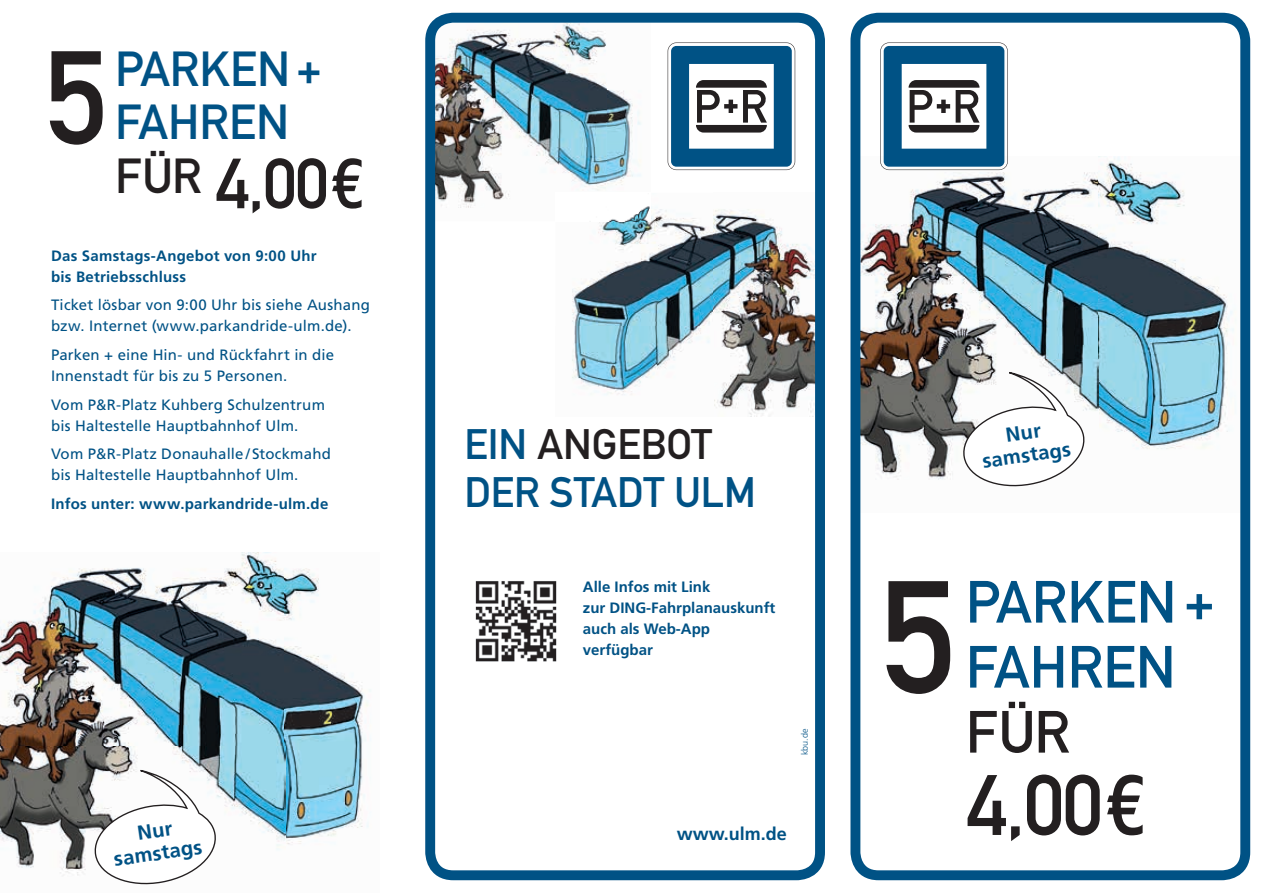
<style>
.page{position:relative;width:1263px;height:893px;background:#fff}
.page>*{position:absolute;margin:0;border:0;box-sizing:border-box;transform-origin:0 0}
.t1{font:157.05px "DIN Mittelschrift Std";color:#231f20}
.t2{font:130.2px "DIN Mittelschrift Std";color:#231f20}
.t3{font:84.15px "DIN Mittelschrift Std";color:#231f20}
.t4{font:69.75px "DIN Mittelschrift Std";color:#231f20}
.t5{font:58.5px/64.9px "DIN Mittelschrift Std";color:#005285}
.t6{font:58.5px "DIN Mittelschrift Std";color:#231f20}
.t7{font:48.45px/53.8px "DIN Mittelschrift Std";color:#005285}
.t8{font:48.45px "DIN Mittelschrift Std";color:#231f20}
.t9{font:42px/48px "DIN Mittelschrift Std";color:#005285}
.t10{font:700 20.25px/22.5px "Frutiger LT Std";color:#005285;text-align:center}
.t11{font:700 18px "Frutiger LT Std";color:#005285}
.t12{font:15px/21px "Frutiger LT Std";letter-spacing:.01em;color:#005285}
.t13{font:700 15px/21px "Frutiger LT Std";letter-spacing:.01em;color:#005285}
.t14{font:300 9px "Frutiger LT Std";color:#005285}
.s1{font-family:"DIN Pro";font-weight:500}
.s2{color:#231f20}
</style>
<div class="page">
<img style="left:572px;top:207px;width:242px;height:209px">
<img style="left:861px;top:156px;width:373px;height:324px">
<img style="left:436px;top:24px;width:171px;height:184px">
<img style="left:607px;top:90px;width:34px;height:95px">
<img style="left:555px;top:193px;width:96px;height:28px">
<div style="left:425px;top:13px;width:400px;height:867px;border:10px solid #005285;border-radius:23px"></div>
<div style="left:850px;top:13px;width:400px;height:867px;border:10px solid #005285;border-radius:23px"></div>
<svg style="left:668px;top:43px;width:127px;height:127px"></svg>
<svg style="left:880px;top:43px;width:128px;height:127px"></svg>
<img style="left:475px;top:581px;width:82px;height:81px">
<svg style="left:960px;top:367px;width:129px;height:120px"></svg>
<img style="left:0;top:552px;width:371px;height:324px">
<svg style="left:92px;top:765px;width:128px;height:120px"></svg>
<h2 class="t2" style="left:45px;top:22px;width:64px">5</h2>
<h3 class="t7" style="left:115px;top:42px;width:208px">PARKEN <span class="s1">+<br></span>FAHREN</h3>
<h3 class="t8" style="left:115px;top:148px;width:88px">FÜR</h3>
<h3 class="t4" style="left:216px;top:143px;width:150px">4,00 €</h3>
<p class="t13" style="left:51px;top:245px;width:267px">Das Samstags-Angebot von 9:00 Uhr bis Betriebsschluss</p>
<p class="t12" style="left:51px;top:295px;width:320px">Ticket lösbar von 9:00 Uhr bis siehe Aushang bzw. Internet (www.parkandride-ulm.de).</p>
<p class="t12" style="left:51px;top:344px;width:285px">Parken + eine Hin- und Rückfahrt in die<br>Innenstadt für bis zu 5 Personen.</p>
<p class="t12" style="left:51px;top:394px;width:275px">Vom P&amp;R-Platz Kuhberg Schulzentrum bis Haltestelle Hauptbahnhof Ulm.</p>
<p class="t12" style="left:51px;top:443px;width:281px">Vom P&amp;R-Platz Donauhalle / Stockmahd bis Haltestelle Hauptbahnhof Ulm.</p>
<p class="t13" style="left:51px;top:493px;width:279px">Infos unter: www.parkandride-ulm.de</p>
<h3 class="t10" style="left:109px;top:826px;width:91px;rotate:-8deg">Nur samstags</h3>
<h3 class="t9" style="left:464px;top:421px;width:293px">EIN <span class="s2">ANGEBOT<br></span>DER STADT ULM</h3>
<h3 class="t10" style="left:978px;top:428px;width:91px;rotate:-8deg">Nur samstags</h3>
<p class="t13" style="left:583px;top:576px;width:194px">Alle Infos mit Link<br>zur DING-Fahrplanauskunft auch als Web-App verfügbar</p>
<h3 class="t5" style="left:966px;top:570px;width:251px">PARKEN <span class="s1">+<br></span>FAHREN</h3>
<h3 class="t6" style="left:966px;top:698px;width:106px">FÜR</h3>
<h1 class="t1" style="left:881px;top:546px;width:77px">5</h1>
<p class="t14" style="left:800px;top:755px;width:28px;rotate:-90deg">kbu.de</p>
<p class="t11" style="left:677px;top:823px;width:112px">www.ulm.de</p>
<h3 class="t3" style="left:966px;top:756px;width:181px">4,00 €</h3>
</div>
